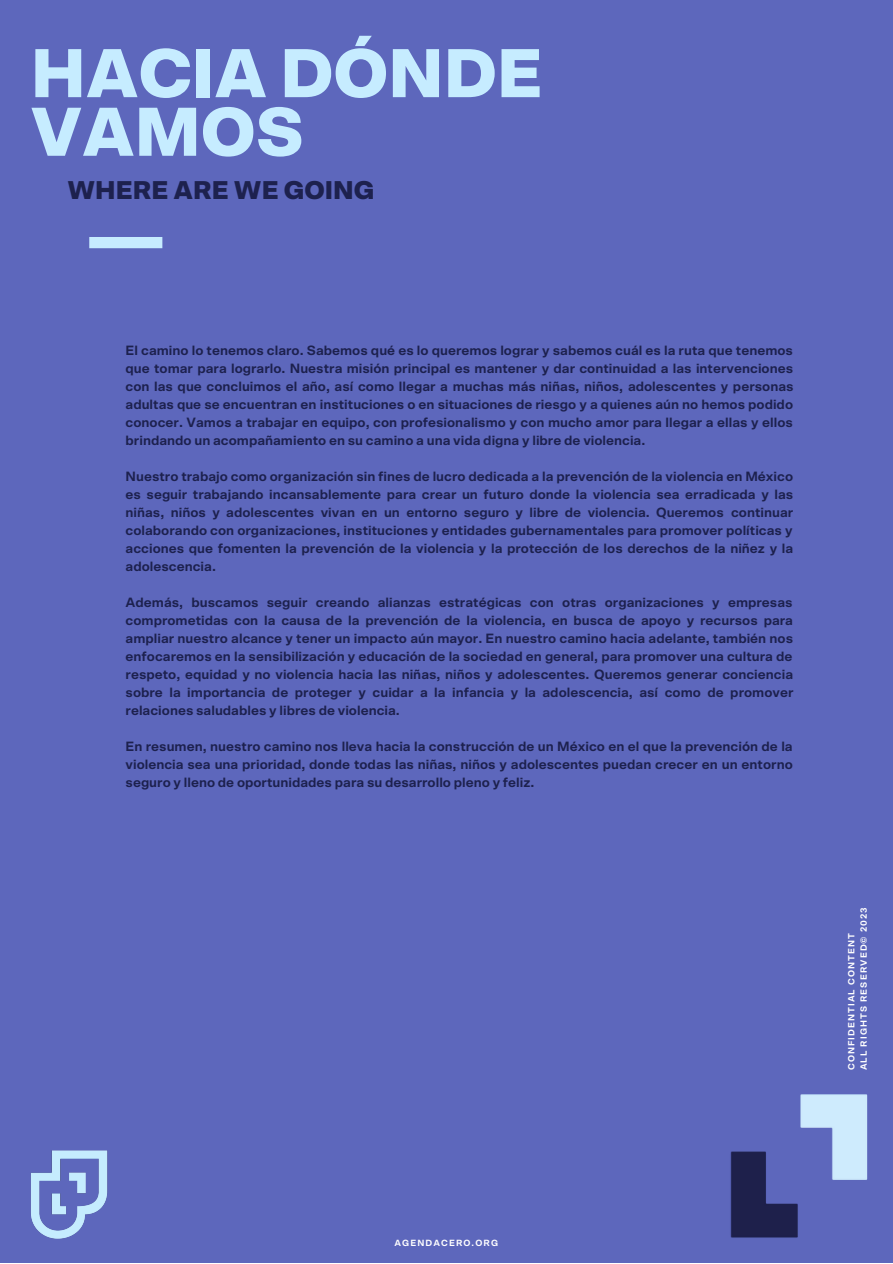
<style>
.page{position:relative;width:893px;height:1264px;background:#fff}
.page>*{position:absolute;margin:0;border:0;box-sizing:border-box;transform-origin:0 0}
.t1{font:900 69.15px/58.7px "Scto Grotesk A";color:#c6ecff}
.t2{font:900 25.8px "Scto Grotesk A";color:#1d214e}
.t3{font:700 13.5px/18px "Scto Grotesk A";color:#1d214e;text-align:justify}
.t4{font:700 9px "Scto Grotesk A";letter-spacing:.12em;color:#fff}
</style>
<div class="page">
<div style="left:0;top:0;width:892px;height:1262px;background:#5d67bc"></div>
<div style="left:89px;top:237px;width:73px;height:11px;background:#c6ecff"></div>
<img style="left:31px;top:1150px;width:77px;height:89px">
<img style="left:730px;top:1094px;width:138px;height:144px">
<p class="t1" style="left:31px;top:47px;width:513px">HACIA DÓNDE<br>VAMOS</p>
<p class="t2" style="left:67px;top:178px;width:309px">WHERE ARE WE GOING</p>
<p class="t3" style="left:126px;top:342px;width:669px">El camino lo tenemos claro. Sabemos qué es lo queremos lograr y sabemos cuál es la ruta que tenemos que tomar para lograrlo. Nuestra misión principal es mantener y dar continuidad a las intervenciones con las que concluimos el año, así como llegar a muchas más niñas, niños, adolescentes y personas adultas que se encuentran en instituciones o en situaciones de riesgo y a quienes aún no hemos podido conocer. Vamos a trabajar en equipo, con profesionalismo y con mucho amor para llegar a ellas y ellos brindando un acompañamiento en su camino a una vida digna y libre de violencia.</p>
<p class="t3" style="left:126px;top:468px;width:669px">Nuestro trabajo como organización sin fines de lucro dedicada a la prevención de la violencia en México es seguir trabajando incansablemente para crear un futuro donde la violencia sea erradicada y las niñas, niños y adolescentes vivan en un entorno seguro y libre de violencia. Queremos continuar colaborando con organizaciones, instituciones y entidades gubernamentales para promover políticas y acciones que fomenten la prevención de la violencia y la protección de los derechos de la niñez y la adolescencia.</p>
<p class="t3" style="left:126px;top:594px;width:669px">Además, buscamos seguir creando alianzas estratégicas con otras organizaciones y empresas comprometidas con la causa de la prevención de la violencia, en busca de apoyo y recursos para ampliar nuestro alcance y tener un impacto aún mayor. En nuestro camino hacia adelante, también nos enfocaremos en la sensibilización y educación de la sociedad en general, para promover una cultura de respeto, equidad y no violencia hacia las niñas, niños y adolescentes. Queremos generar conciencia sobre la importancia de proteger y cuidar a la infancia y la adolescencia, así como de promover relaciones saludables y libres de violencia.</p>
<p class="t3" style="left:126px;top:738px;width:668px">En resumen, nuestro camino nos lleva hacia la construcción de un México en el que la prevención de la violencia sea una prioridad, donde todas las niñas, niños y adolescentes puedan crecer en un entorno seguro y lleno de oportunidades para su desarrollo pleno y feliz.</p>
<p class="t4" style="left:859px;top:1070px;width:165px;rotate:-90deg">ALL RIGHTS RESERVED© 2023</p>
<p class="t4" style="left:847px;top:1070px;width:139px;rotate:-90deg">CONFIDENTIAL CONTENT</p>
<p class="t4" style="left:394px;top:1239px;width:105px">AGENDACERO.ORG</p>
</div>
